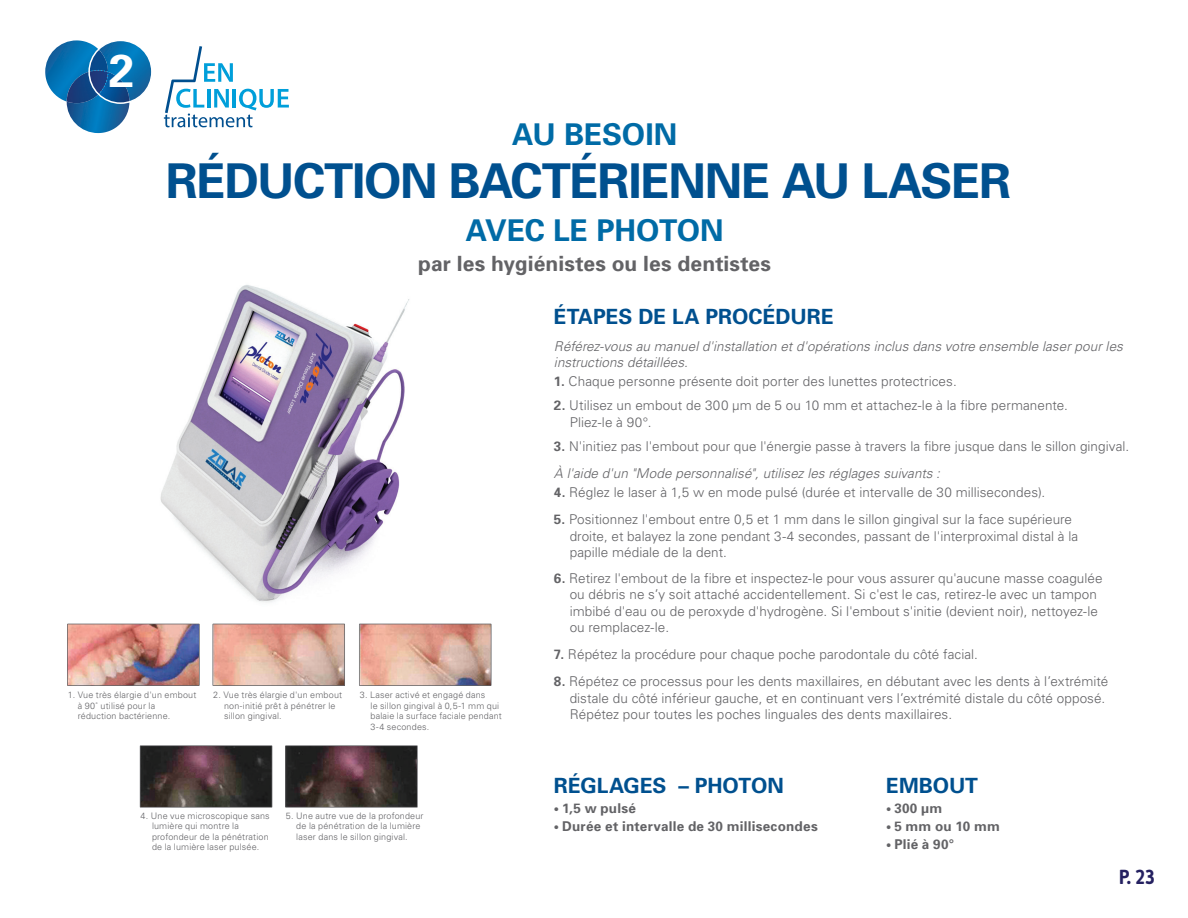
<style>
.page{position:relative;width:1188px;height:918px;background:#fff}
.page>*{position:absolute;margin:0;border:0;box-sizing:border-box;transform-origin:0 0}
.t1{font:700 48px "Univers";letter-spacing:-.025em;color:#00508f}
.t2{font:700 46.05px "Univers";color:#fff}
.t3{font:700 30px "Univers";letter-spacing:-.01em;color:#006ba6}
.t4{font:700 21px "Univers";color:#00508f}
.t5{font:700 21px "Univers";letter-spacing:.005em;color:#636366}
.t6{font:700 21px "Innfoo 2";color:#252161}
.t7{font:300 13.5px/16.5px "Univers";letter-spacing:.005em;color:#636366}
.t8{font:italic 300 13.5px/16.5px "Univers";letter-spacing:.005em;color:#636366}
.t9{font:700 13.5px "Univers";letter-spacing:.015em;color:#636366}
.t10{font:300 9px/10.5px "Univers";letter-spacing:.02em;color:#636366}
.s1{font-weight:700}
.s2{font-style:italic}
.s3{font-weight:300;font-size:10.5px}
</style>
<div class="page">
<img style="left:67px;top:624px;width:133px;height:62px">
<svg style="left:212px;top:624px;width:133px;height:62px;background:#dba999"></svg>
<svg style="left:359px;top:624px;width:133px;height:62px;background:#d6a696"></svg>
<svg style="left:285px;top:745px;width:133px;height:63px;background:#423435"></svg>
<svg style="left:140px;top:745px;width:132px;height:63px;background:#413636"></svg>
<img style="left:67px;top:102px;width:41px;height:31px">
<img style="left:100px;top:43px;width:20px;height:29px">
<img style="left:99px;top:94px;width:21px;height:9px">
<img style="left:45px;top:47px;width:54px;height:55px">
<svg style="left:67px;top:102px;width:17px;height:1px"></svg>
<img style="left:89px;top:49px;width:19px;height:20px">
<svg style="left:88px;top:69px;width:21px;height:27px"></svg>
<div style="left:88px;top:40px;width:65px;height:64px;border:2px solid #fff;border-radius:50%"></div>
<svg style="left:164px;top:46px;width:125px;height:81px"></svg>
<img style="left:160px;top:285px;width:250px;height:318px">
<h2 class="t2" style="left:109px;top:41px;width:27px">2</h2>
<h3 class="t3" style="left:512px;top:116px;width:167px">AU BESOIN</h3>
<h1 class="t1" style="left:166px;top:150px;width:847px">RÉDUCTION BACTÉRIENNE AU LASER</h1>
<h3 class="t3" style="left:466px;top:212px;width:260px">AVEC LE PHOTON</h3>
<h3 class="t5" style="left:418px;top:250px;width:354px">par les hygiénistes ou les dentistes</h3>
<p class="t10" style="left:78px;top:690px;width:120px;text-indent:-10px">1. Vue très élargie d'un embout à 90˚ utilisé pour la<br>réduction bactérienne.</p>
<p class="t10" style="left:224px;top:690px;width:120px;text-indent:-11px">2. Vue très élargie d'un embout non-initié prêt à pénétrer le sillon gingival.</p>
<p class="t10" style="left:371px;top:690px;width:133px;text-indent:-11px">3. Laser activé et engagé dans<br>le sillon gingival à 0,5-1 mm qui balaie la surface faciale pendant<br>3-4 secondes.</p>
<p class="t10" style="left:152px;top:810px;width:119px;text-indent:-11px">4. Une vue microscopique sans lumière qui montre la profondeur de la pénétration de la lumière laser pulsée.</p>
<p class="t10" style="left:296px;top:810px;width:129px;text-indent:-10px">5. Une autre vue de la profondeur de la pénétration de la lumière laser dans le sillon gingival.</p>
<h3 class="t4" style="left:554px;top:303px;width:281px">ÉTAPES DE LA PROCÉDURE</h3>
<p class="t8" style="left:554px;top:337px;width:571px">Référez-vous au manuel d'installation et d'opérations inclus dans votre ensemble laser pour les instructions détaillées.</p>
<p class="t7" style="left:554px;top:373px;width:404px"><span class="s1">1.</span> Chaque personne présente doit porter des lunettes protectrices.</p>
<p class="t7" style="left:570px;top:397px;width:500px;text-indent:-16px"><span class="s1">2.</span> Utilisez un embout de 300 µm de 5 ou 10 mm et attachez-le à la fibre permanente.<br>Pliez-le à 90°.</p>
<p class="t7" style="left:554px;top:432px;width:577px;line-height:27px"><span class="s1">3.</span> N'initiez pas l'embout pour que l'énergie passe à travers la fibre jusque dans le sillon gingival.<br><span class="s2">À l'aide d'un "Mode personnalisé", utilisez les réglages suivants :</span></p>
<p class="t7" style="left:554px;top:484px;width:493px"><span class="s1">4.</span> Réglez le laser à 1,5 w en mode pulsé (durée et intervalle de 30 millisecondes).</p>
<p class="t7" style="left:570px;top:511px;width:510px;text-indent:-16px"><span class="s1">5.</span> Positionnez l'embout entre 0,5 et 1 mm dans le sillon gingival sur la face supérieure droite, et balayez la zone pendant 3-4 secondes, passant de l'interproximal distal à la papille médiale de la dent.</p>
<p class="t7" style="left:570px;top:570px;width:534px;text-indent:-16px"><span class="s1">6.</span> Retirez l'embout de la fibre et inspectez-le pour vous assurer qu'aucune masse coagulée ou débris ne s’y soit attaché accidentellement. Si c'est le cas, retirez-le avec un tampon imbibé d'eau ou de peroxyde d'hydrogène. Si l'embout s'initie (devient noir), nettoyez-le ou remplacez-le.</p>
<p class="t7" style="left:554px;top:646px;width:426px"><span class="s1">7.</span> Répétez la procédure pour chaque poche parodontale du côté facial.</p>
<p class="t7" style="left:570px;top:673px;width:540px;text-indent:-16px"><span class="s1">8.</span> Répétez ce processus pour les dents maxillaires, en débutant avec les dents à l’extrémité distale du côté inférieur gauche, et en continuant vers l’extrémité distale du côté opposé.<br>Répétez pour toutes les poches linguales des dents maxillaires.</p>
<h3 class="t4" style="left:554px;top:772px;width:231px">RÉGLAGES – PHOTON</h3>
<p class="t9" style="left:554px;top:800px;width:84px"><span class="s3">•</span> 1,5 w pulsé</p>
<p class="t9" style="left:554px;top:818px;width:265px"><span class="s3">•</span> Durée et intervalle de 30 millisecondes</p>
<h3 class="t4" style="left:886px;top:772px;width:93px">EMBOUT</h3>
<p class="t9" style="left:886px;top:800px;width:58px"><span class="s3">•</span> 300 µm</p>
<p class="t9" style="left:886px;top:818px;width:115px"><span class="s3">•</span> 5 mm ou 10 mm</p>
<p class="t9" style="left:886px;top:836px;width:69px"><span class="s3">•</span> Plié à 90°</p>
<h3 class="t6" style="left:1119px;top:864px;width:38px">P. 23</h3>
</div>
